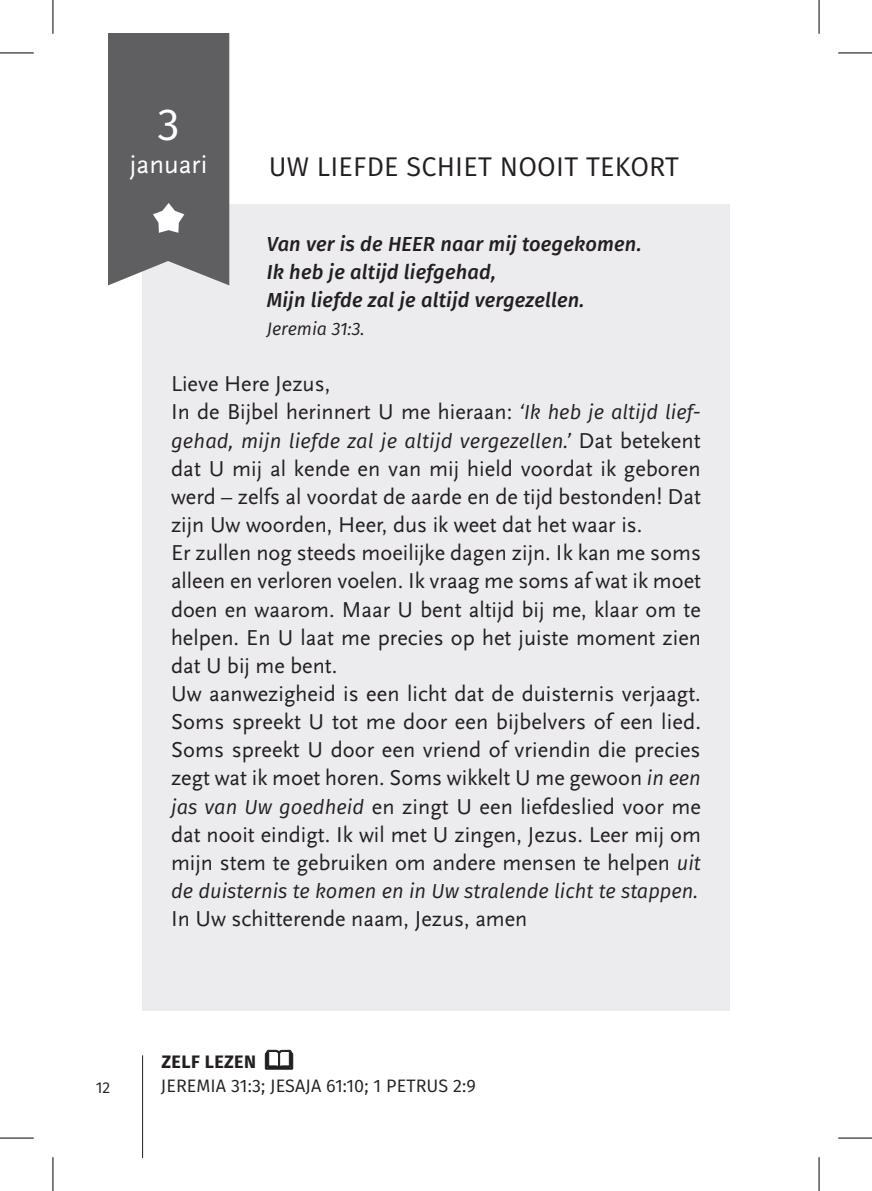
<style>
.page{position:relative;width:872px;height:1191px;background:#fff}
.page>*{position:absolute;margin:0;border:0;box-sizing:border-box;transform-origin:0 0}
.t1{font:45px "Fira Sans";color:#fff}
.t2{font:27px "Fira Sans";letter-spacing:.01em;color:#231f20}
.t3{font:27px "Scala Sans";color:#fff}
.t4{font:22.5px/28.1px "Scala Sans";color:#231f20}
.t5{font:italic 20.25px "Fira Sans";color:#231f20}
.t6{font:italic 500 20.25px/28.1px "Fira Sans";letter-spacing:.01em;color:#231f20}
.t7{font:18px "Fira Sans";letter-spacing:.005em;color:#231f20}
.t8{font:italic 18px "Fira Sans";color:#231f20}
.t9{font:700 18px "Fira Sans";letter-spacing:.02em;color:#231f20}
.t10{font:15.75px "Fira Sans";color:#231f20}
.s1{font-family:"Fira Sans";font-style:italic;font-size:20.25px}
.s2{font-family:"Scala Sans";font-style:normal;font-size:22.5px}
</style>
<div class="page">
<div style="left:142px;top:204px;width:587px;height:806px;background:#ececee"></div>
<div style="left:108px;top:34px;width:121px;height:251px;background:#5f5f62"></div>
<hr style="left:142px;top:1055px;width:1px;height:101px;background:#231f20">
<svg style="left:265px;top:1049px;width:28px;height:20px"></svg>
<hr style="left:0;top:53px;width:34px;height:1px;background:#000">
<hr style="left:837px;top:53px;width:34px;height:1px;background:#000">
<hr style="left:0;top:1137px;width:34px;height:1px;background:#000">
<hr style="left:837px;top:1137px;width:34px;height:1px;background:#000">
<hr style="left:53px;top:0;width:1px;height:34px;background:#000">
<hr style="left:53px;top:1156px;width:1px;height:34px;background:#000">
<hr style="left:818px;top:0;width:1px;height:34px;background:#000">
<hr style="left:818px;top:1156px;width:1px;height:34px;background:#000">
<h1 class="t1" style="left:157px;top:91px;width:24px">3</h1>
<p class="t3" style="left:130px;top:150px;width:79px">januari</p>
<p class="t2" style="left:268px;top:146px;width:411px">UW LIEFDE SCHIET NOOIT TEKORT</p>
<p class="t6" style="left:267px;top:228px;width:376px">Van ver is de HEER naar mij toegekomen.<br>Ik heb je altijd liefgehad,<br>Mijn liefde zal je altijd vergezellen.</p>
<p class="t8" style="left:267px;top:315px;width:99px">Jeremia 31:3.</p>
<p class="t4" style="left:171px;top:370px;width:531px">Lieve Here Jezus,<br>In de Bijbel herinnert U me hieraan: <span class="s1">‘Ik heb je altijd lief-</span></p>
<p class="t5" style="left:171px;top:425px;width:531px">gehad, mijn liefde zal je altijd vergezellen.’ <span class="s2">Dat betekent</span></p>
<p class="t4" style="left:171px;top:454px;width:531px">dat U mij al kende en van mij hield voordat ik geboren werd – zelfs al voordat de aarde en de tijd bestonden! Dat zijn Uw woorden, Heer, dus ik weet dat het waar is.<br>Er zullen nog steeds moeilijke dagen zijn. Ik kan me soms alleen en verloren voelen. Ik vraag me soms af wat ik moet doen en waarom. Maar U bent altijd bij me, klaar om te helpen. En U laat me precies op het juiste moment zien dat U bij me bent.<br>Uw aanwezigheid is een licht dat de duisternis verjaagt.<br>Soms spreekt U tot me door een bijbelvers of een lied.<br>Soms spreekt U door een vriend of vriendin die precies zegt wat ik moet horen. Soms wikkelt U me gewoon <span class="s1">in een jas van Uw goedheid</span> en zingt U een liefdeslied voor me dat nooit eindigt. Ik wil met U zingen, Jezus. Leer mij om mijn stem te gebruiken om andere mensen te helpen <span class="s1">uit</span></p>
<p class="t5" style="left:171px;top:875px;width:528px">de duisternis te komen en in Uw stralende licht te stappen.</p>
<p class="t4" style="left:171px;top:904px;width:358px">In Uw schitterende naam, Jezus, amen</p>
<p class="t10" style="left:96px;top:1075px;width:16px">12</p>
<p class="t9" style="left:161px;top:1046px;width:96px">ZELF LEZEN</p>
<p class="t7" style="left:161px;top:1071px;width:316px">JEREMIA 31:3; JESAJA 61:10; 1 PETRUS 2:9</p>
</div>
